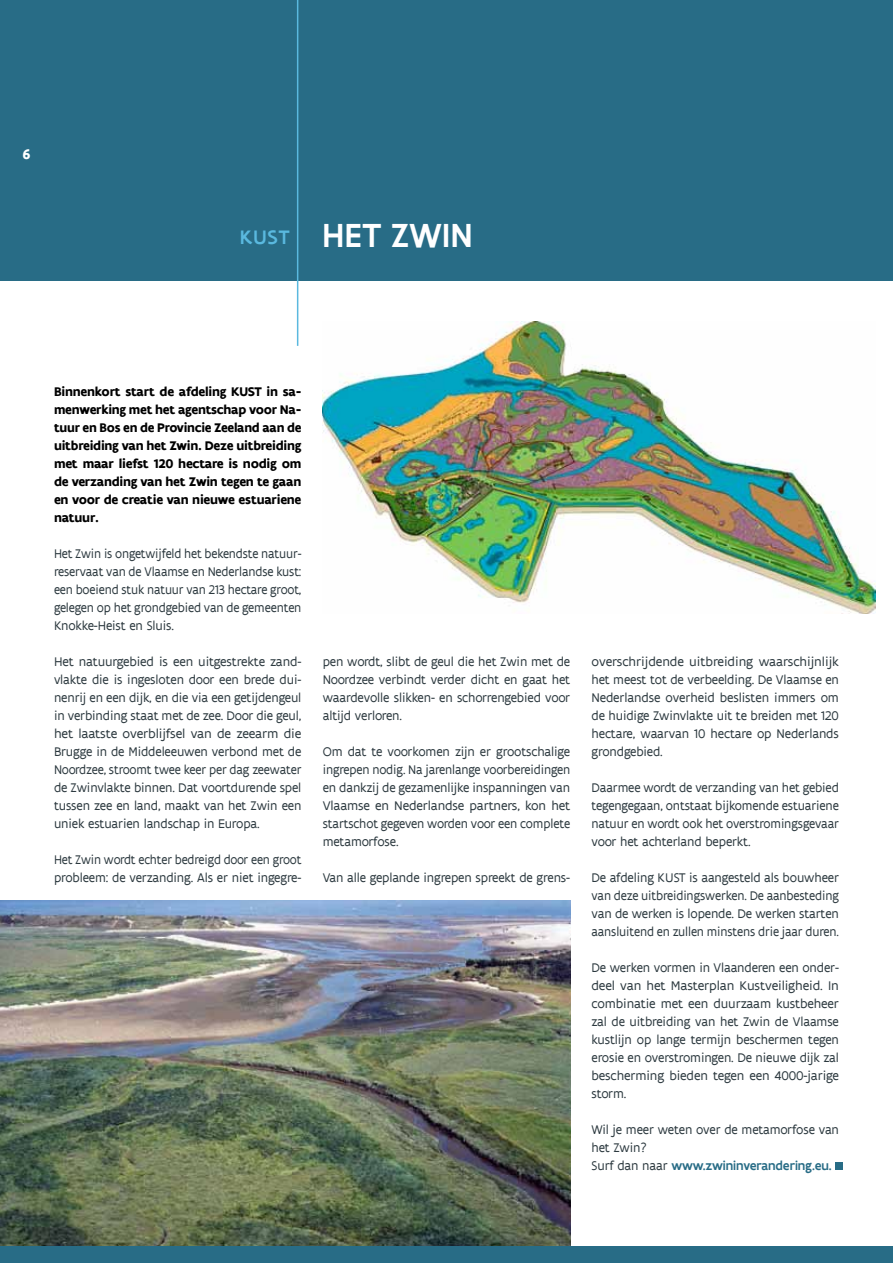
<style>
.page{position:relative;width:893px;height:1263px;background:#fff}
.page>*{position:absolute;margin:0;border:0;box-sizing:border-box;transform-origin:0 0}
.t1{font:500 36px "Flanders Art Sans";color:#fff}
.t2{font:700 15px "Flanders Art Sans";color:#fff}
.t3{font:13.5px/18px "Flanders Art Sans";letter-spacing:-.01em;color:#2c393f;text-align:justify}
.t4{font:13.5px/18px "Flanders Art Sans";letter-spacing:-.01em;color:#2c393f;text-align:justify;scale:.96 1}
.t5{font:700 13.5px/18px "Flanders Art Sans";letter-spacing:-.02em;color:#000;text-align:justify}
.t6{font:13.5px/18px "Flanders Art Sans";letter-spacing:-.01em;color:#2c393f;text-align:justify;scale:1.04 1}
.s1{font-size:21px;color:#5ab9df}
.s2{font-weight:500;color:#286c86}
</style>
<div class="page">
<img style="left:323px;top:322px;width:552px;height:292px">
<img style="left:0;top:900px;width:570px;height:346px">
<div style="left:0;top:0;width:893px;height:280px;background:#286c86"></div>
<div style="left:0;top:1246px;width:893px;height:17px;background:#286c86"></div>
<hr style="left:297px;top:0;width:1px;height:346px;background:#5ab9df">
<div style="left:835px;top:1162px;width:8px;height:8px;background:#286c86"></div>
<p class="t2" style="left:23px;top:145px;width:10px">6</p>
<h1 class="t1" style="left:240px;top:213px;width:235px"><span class="s1">kust</span> HET ZWIN</h1>
<p class="t5" style="left:54px;top:383px;width:249px">Binnenkort start de afdeling KUST in sa&shy;menwerking met het agentschap voor Na&shy;tuur en Bos en de Provincie Zeeland aan de uitbreiding van het Zwin. Deze uitbreiding met maar liefst 120 hectare is nodig om de verzanding van het Zwin tegen te gaan en voor de creatie van nieuwe estuariene natuur.</p>
<p class="t4" style="left:54px;top:545px;width:259px">Het Zwin is ongetwijfeld het bekendste natuur&shy;reservaat van de Vlaamse en Nederlandse kust: een boeiend stuk natuur van 213 hectare groot, gelegen op het grondgebied van de gemeenten Knokke-Heist en Sluis.</p>
<p class="t3" style="left:54px;top:653px;width:249px">Het natuurgebied is een uitgestrekte zand&shy;vlakte die is ingesloten door een brede dui&shy;nenrij en een dijk, en die via een getijdengeul in verbinding staat met de zee. Door die geul, het laatste overblijfsel van de zeearm die Brugge in de Middeleeuwen verbond met de Noordzee, stroomt twee keer per dag zeewater de Zwinvlakte binnen. Dat voortdurende spel tussen zee en land, maakt van het Zwin een uniek estuarien landschap in Europa.</p>
<p class="t4" style="left:54px;top:851px;width:259px">Het Zwin wordt echter bedreigd door een groot probleem: de verzanding. Als er niet ingegre-</p>
<p class="t3" style="left:323px;top:653px;width:249px">pen wordt, slibt de geul die het Zwin met de Noordzee verbindt verder dicht en gaat het waardevolle slikken- en schorrengebied voor altijd verloren.</p>
<p class="t3" style="left:323px;top:743px;width:249px">Om dat te voorkomen zijn er grootschalige ingrepen nodig. Na jarenlange voorbereidingen en dankzij de gezamenlijke inspanningen van Vlaamse en Nederlandse partners, kon het startschot gegeven worden voor een complete metamorfose.</p>
<p class="t3" style="left:323px;top:869px;width:249px">Van alle geplande ingrepen spreekt de grens-</p>
<p class="t6" style="left:591px;top:653px;width:239px">overschrijdende uitbreiding waarschijnlijk het meest tot de verbeelding. De Vlaamse en Nederlandse overheid beslisten immers om de huidige Zwinvlakte uit te breiden met 120 hectare, waarvan 10 hectare op Nederlands grondgebied.</p>
<p class="t3" style="left:591px;top:779px;width:249px">Daarmee wordt de verzanding van het gebied tegengegaan, ontstaat bijkomende estuariene natuur en wordt ook het overstromingsgevaar voor het achterland beperkt.</p>
<p class="t3" style="left:591px;top:869px;width:249px">De afdeling KUST is aangesteld als bouwheer van deze uitbreidingswerken. De aanbesteding van de werken is lopende. De werken starten aansluitend en zullen minstens drie jaar duren.</p>
<p class="t3" style="left:591px;top:959px;width:249px">De werken vormen in Vlaanderen een onder&shy;deel van het Masterplan Kustveiligheid. In combinatie met een duurzaam kustbeheer zal de uitbreiding van het Zwin de Vlaamse kustlijn op lange termijn beschermen tegen erosie en overstromingen. De nieuwe dijk zal bescherming bieden tegen een 4000-jarige storm.</p>
<p class="t3" style="left:591px;top:1121px;width:249px;text-align:left">Wil je meer weten over de metamorfose van het Zwin?<br>Surf dan naar <span class="s2">www.zwininverandering.eu.</span></p>
</div>
